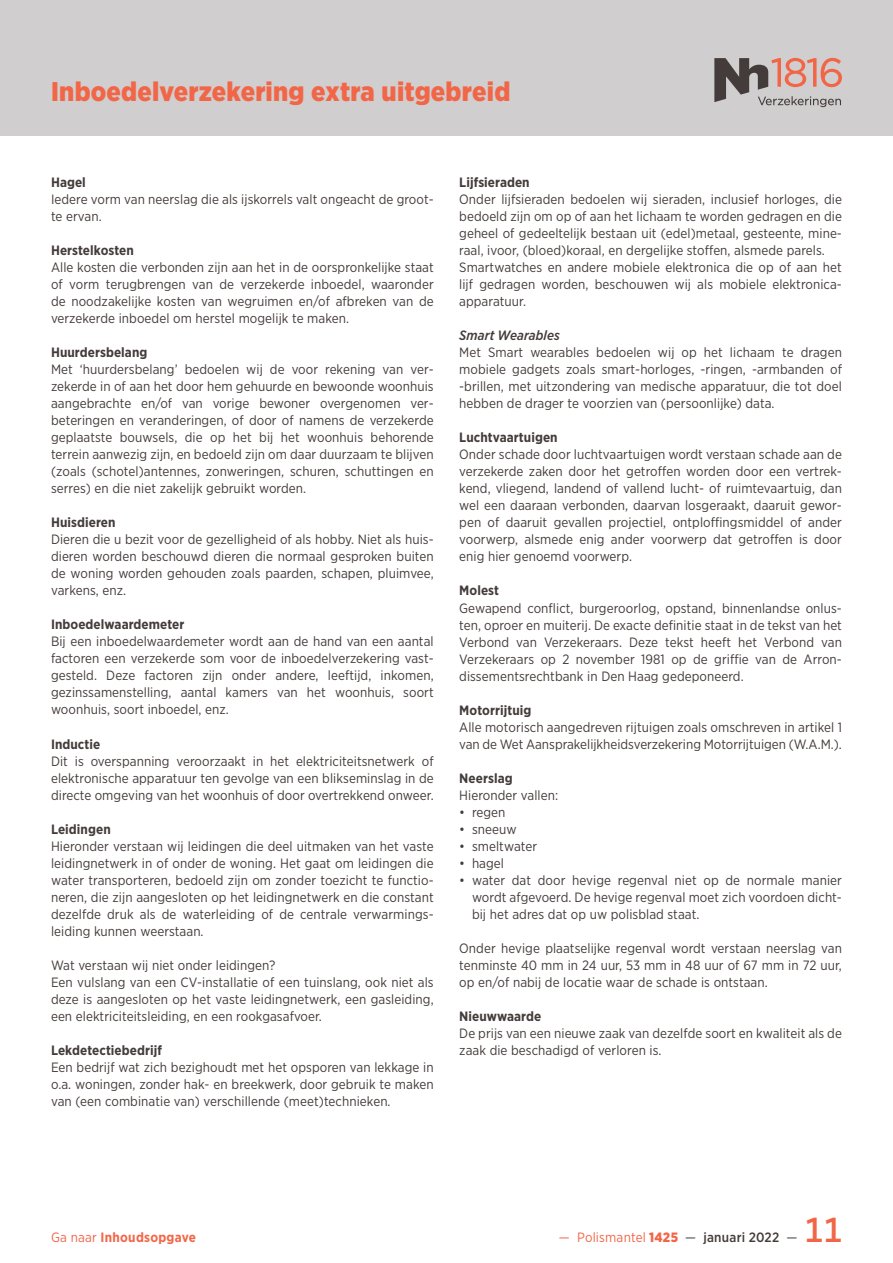
<style>
.page{position:relative;width:893px;height:1263px;background:#fff}
.page>*{position:absolute;margin:0;border:0;box-sizing:border-box;transform-origin:0 0}
.t1{font:500 34.5px "Gotham Narrow";color:#f26648}
.t2{font:900 27px "Gotham Narrow";letter-spacing:.01em;color:#f26648}
.t3{font:13.5px/17px "Gotham Narrow";letter-spacing:.005em;color:#443c3a;text-align:justify}
.t4{font:700 13.5px "Gotham Narrow";letter-spacing:.005em;color:#443c3a}
.t5{font:13.5px "Gotham Narrow";letter-spacing:.01em;color:#f26648}
.t6{font:700 13.5px "Gotham Narrow";letter-spacing:.02em;color:#f26648}
.t7{font:italic 500 13.5px "Gotham Narrow";letter-spacing:.005em;color:#443c3a}
.s1{font-weight:400}
.s2{font-weight:900}
.s3{color:#443c3a}
.s4{font-weight:500;color:#443c3a}
</style>
<div class="page">
<div style="left:0;top:0;width:893px;height:136px;background:#d0cece"></div>
<svg style="left:714px;top:58px;width:128px;height:49px"></svg>
<h2 class="t2" style="left:51px;top:73px;width:461px">Inboedelverzekering extra uitgebreid</h2>
<p class="t4" style="left:51px;top:174px;width:36px">Hagel</p>
<p class="t3" style="left:51px;top:191px;width:384px">Iedere vorm van neerslag die als ijskorrels valt ongeacht de groot&shy;te ervan.</p>
<p class="t4" style="left:51px;top:242px;width:84px">Herstelkosten</p>
<p class="t3" style="left:51px;top:259px;width:384px">Alle kosten die verbonden zijn aan het in de oorspronkelijke staat of vorm terugbrengen van de verzekerde inboedel, waaronder de noodzakelijke kosten van wegruimen en/of afbreken van de verzekerde inboedel om herstel mogelijk te maken.</p>
<p class="t4" style="left:51px;top:344px;width:98px">Huurdersbelang</p>
<p class="t3" style="left:51px;top:361px;width:384px">Met ‘huurdersbelang’ bedoelen wij de voor rekening van ver&shy;zekerde in of aan het door hem gehuurde en bewoonde woonhuis aangebrachte en/of van vorige bewoner overgenomen ver&shy;beteringen en veranderingen, of door of namens de verzekerde geplaatste bouwsels, die op het bij het woonhuis behorende terrein aanwezig zijn, en bedoeld zijn om daar duurzaam te blijven (zoals (schotel)antennes, zonweringen, schuren, schuttingen en serres) en die niet zakelijk gebruikt worden.</p>
<p class="t4" style="left:51px;top:514px;width:66px">Huisdieren</p>
<p class="t3" style="left:51px;top:531px;width:384px">Dieren die u bezit voor de gezelligheid of als hobby. Niet als huis&shy;dieren worden beschouwd dieren die normaal gesproken buiten de woning worden gehouden zoals paarden, schapen, pluimvee, varkens, enz.</p>
<p class="t4" style="left:51px;top:616px;width:135px">Inboedelwaardemeter</p>
<p class="t3" style="left:51px;top:633px;width:384px">Bij een inboedelwaardemeter wordt aan de hand van een aantal factoren een verzekerde som voor de inboedelverzekering vast&shy;gesteld. Deze factoren zijn onder andere, leeftijd, inkomen, gezinssamenstelling, aantal kamers van het woonhuis, soort woonhuis, soort inboedel, enz.</p>
<p class="t4" style="left:51px;top:735px;width:51px">Inductie</p>
<p class="t3" style="left:51px;top:752px;width:384px">Dit is overspanning veroorzaakt in het elektriciteitsnetwerk of elektronische apparatuur ten gevolge van een blikseminslag in de directe omgeving van het woonhuis of door overtrekkend onweer.</p>
<p class="t4" style="left:51px;top:820px;width:61px">Leidingen</p>
<p class="t3" style="left:51px;top:837px;width:384px">Hieronder verstaan wij leidingen die deel uitmaken van het vaste leidingnetwerk in of onder de woning. Het gaat om leidingen die water transporteren, bedoeld zijn om zonder toezicht te functio&shy;neren, die zijn aangesloten op het leidingnetwerk en die constant dezelfde druk als de waterleiding of de centrale verwarmings&shy;leiding kunnen weerstaan.</p>
<p class="t3" style="left:51px;top:956px;width:384px;text-align:left">Wat verstaan wij niet onder leidingen?<br>Een vulslang van een CV-installatie of een tuinslang, ook niet als deze is aangesloten op het vaste leidingnetwerk, een gasleiding, een elektriciteitsleiding, en een rookgasafvoer.</p>
<p class="t4" style="left:51px;top:1041px;width:112px">Lekdetectiebedrijf</p>
<p class="t3" style="left:51px;top:1058px;width:384px">Een bedrijf wat zich bezighoudt met het opsporen van lekkage in o.a. woningen, zonder hak- en breekwerk, door gebruik te maken van (een combinatie van) verschillende (meet)technieken.</p>
<p class="t4" style="left:459px;top:174px;width:72px">Lijfsieraden</p>
<p class="t3" style="left:459px;top:191px;width:384px;text-align:left">Onder lijfsieraden bedoelen wij sieraden, inclusief horloges, die bedoeld zijn om op of aan het lichaam te worden gedragen en die geheel of gedeeltelijk bestaan uit (edel)metaal, gesteente, mine&shy;raal, ivoor, (bloed)koraal, en dergelijke stoffen, alsmede parels.<br>Smartwatches en andere mobiele elektronica die op of aan het lijf gedragen worden, beschouwen wij als mobiele elektronica&shy;apparatuur.</p>
<p class="t7" style="left:459px;top:327px;width:102px">Smart Wearables</p>
<p class="t3" style="left:459px;top:344px;width:384px">Met Smart wearables bedoelen wij op het lichaam te dragen mobiele gadgets zoals smart-horloges, -ringen, -armbanden of -brillen, met uitzondering van medische apparatuur, die tot doel hebben de drager te voorzien van (persoonlijke) data.</p>
<p class="t4" style="left:459px;top:429px;width:100px">Luchtvaartuigen</p>
<p class="t3" style="left:459px;top:446px;width:384px">Onder schade door luchtvaartuigen wordt verstaan schade aan de verzekerde zaken door het getroffen worden door een vertrek&shy;kend, vliegend, landend of vallend lucht- of ruimtevaartuig, dan wel een daaraan verbonden, daarvan losgeraakt, daaruit gewor&shy;pen of daaruit gevallen projectiel, ontploffingsmiddel of ander voorwerp, alsmede enig ander voorwerp dat getroffen is door enig hier genoemd voorwerp.</p>
<p class="t4" style="left:459px;top:582px;width:41px">Molest</p>
<p class="t3" style="left:459px;top:599px;width:384px">Gewapend conflict, burgeroorlog, opstand, binnenlandse onlus&shy;ten, oproer en muiterij. De exacte definitie staat in de tekst van het Verbond van Verzekeraars. Deze tekst heeft het Verbond van Verzekeraars op 2 november 1981 op de griffie van de Arron&shy;dissementsrechtbank in Den Haag gedeponeerd.</p>
<p class="t4" style="left:459px;top:701px;width:74px">Motorrijtuig</p>
<p class="t3" style="left:459px;top:718px;width:384px">Alle motorisch aangedreven rijtuigen zoals omschreven in artikel 1 van de Wet Aansprakelijkheidsverzekering Motorrijtuigen (W.A.M.).</p>
<p class="t4" style="left:459px;top:769px;width:55px">Neerslag</p>
<p class="t3" style="left:459px;top:786px;width:100px">Hieronder vallen:</p>
<p class="t3" style="left:459px;top:803px;width:48px">• regen</p>
<p class="t3" style="left:459px;top:820px;width:59px">• sneeuw</p>
<p class="t3" style="left:459px;top:837px;width:79px">• smeltwater</p>
<p class="t3" style="left:459px;top:854px;width:46px">• hagel</p>
<p class="t3" style="left:472px;top:871px;width:371px;text-indent:-13px">• water dat door hevige regenval niet op de normale manier wordt afgevoerd. De hevige regenval moet zich voordoen dicht&shy;bij het adres dat op uw polisblad staat.</p>
<p class="t3" style="left:459px;top:939px;width:384px">Onder hevige plaatselijke regenval wordt verstaan neerslag van tenminste 40 mm in 24 uur, 53 mm in 48 uur of 67 mm in 72 uur, op en/of nabij de locatie waar de schade is ontstaan.</p>
<p class="t4" style="left:459px;top:1007px;width:84px">Nieuwwaarde</p>
<p class="t3" style="left:459px;top:1024px;width:384px">De prijs van een nieuwe zaak van dezelfde soort en kwaliteit als de zaak die beschadigd of verloren is.</p>
<p class="t6" style="left:51px;top:1228px;width:147px"><span class="s1">Ga naar</span> Inhoudsopgave</p>
<p class="t5" style="left:559px;top:1228px;width:240px">— Polismantel <span class="s2">1425</span> <span class="s3">—</span> <span class="s4">januari 2022</span> <span class="s3">—</span></p>
<h1 class="t1" style="left:805px;top:1208px;width:39px">11</h1>
</div>
